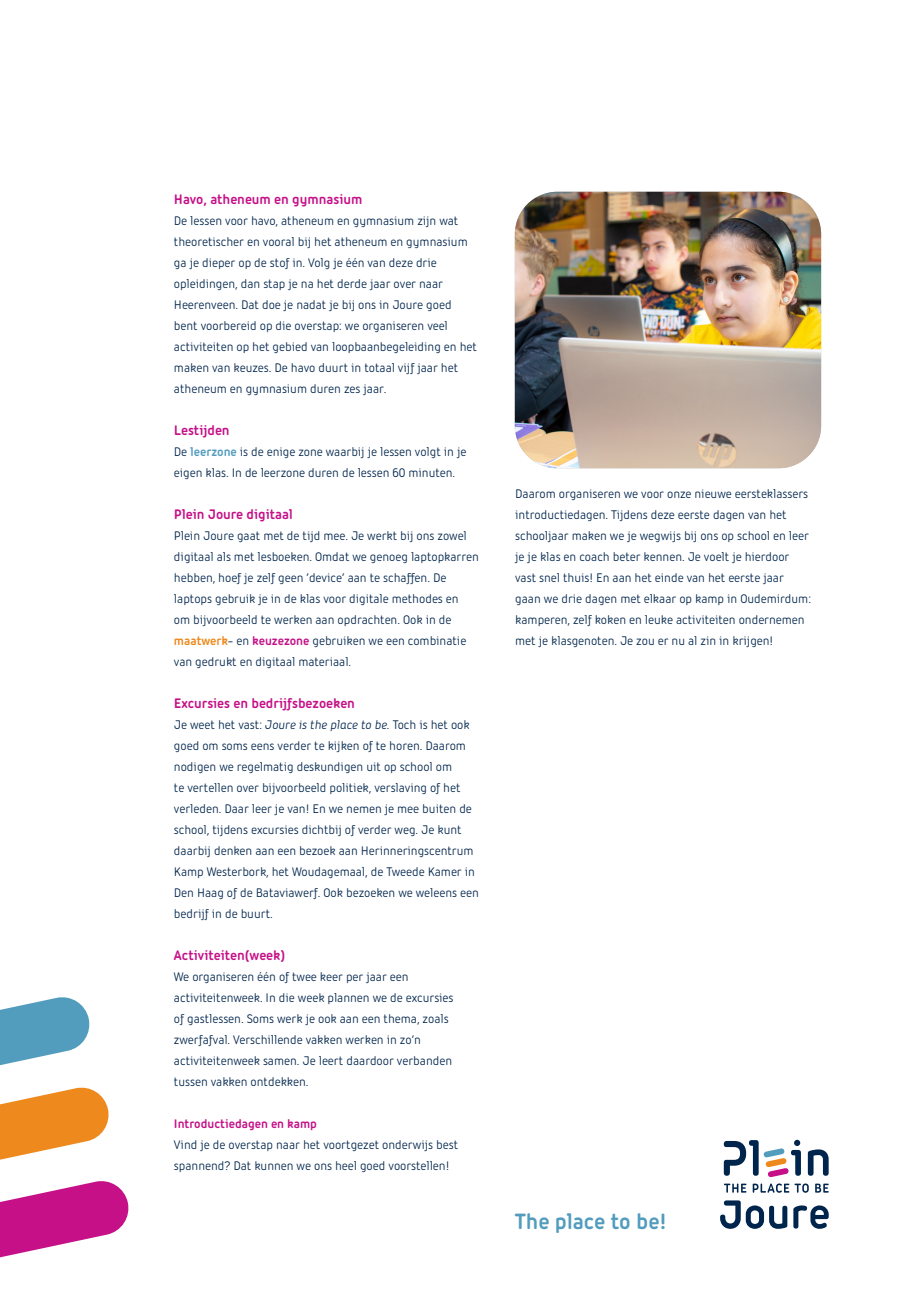
<style>
.page{position:relative;width:919px;height:1289px;background:#fff}
.page>*{position:absolute;margin:0;border:0;box-sizing:border-box;transform-origin:0 0}
.pay_off{font:700 24px "Iconic";color:#529cbe}
.Tussenkop{font:700 15px "Iconic";color:#c51088}
.Bodytekst{font:13.5px/21px "Iconic";color:#00254c}
.Tussenkop-2{font:700 13.5px "Iconic";color:#c51088}
.s1{font-weight:700;color:#529cbe}
.s2{font-weight:700;color:#ed891d}
.s3{font-weight:700;color:#c51088}
.s4{font-style:italic}
</style>
<div class="page">
<svg style="left:807px;top:1149px;width:21px;height:26px"></svg>
<svg style="left:720px;top:1200px;width:67px;height:28px"></svg>
<svg style="left:793px;top:1205px;width:35px;height:23px"></svg>
<svg style="left:723px;top:1139px;width:77px;height:38px"></svg>
<svg style="left:724px;top:1183px;width:22px;height:9px"></svg>
<svg style="left:752px;top:1183px;width:56px;height:9px"></svg>
<svg style="left:815px;top:1183px;width:13px;height:9px"></svg>
<svg style="left:0;top:997px;width:129px;height:261px"></svg>
<img style="left:514px;top:192px;width:307px;height:276px">
<p class="Tussenkop" style="left:174px;top:188px;width:190px">Havo, atheneum en gymnasium</p>
<p class="Bodytekst" style="left:174px;top:209px;width:304px">De lessen voor havo, atheneum en gymnasium zijn wat theoretischer en vooral bij het atheneum en gymnasium ga je dieper op de stof in. Volg je één van deze drie opleidingen, dan stap je na het derde jaar over naar Heerenveen. Dat doe je nadat je bij ons in Joure goed bent voorbereid op die overstap: we organiseren veel activiteiten op het gebied van loopbaanbegeleiding en het maken van keuzes. De havo duurt in totaal vijf jaar het atheneum en gymnasium duren zes jaar.</p>
<p class="Tussenkop" style="left:174px;top:419px;width:57px">Lestijden</p>
<p class="Bodytekst" style="left:174px;top:440px;width:294px">De <span class="s1">leerzone</span> is de enige zone waarbij je lessen volgt in je eigen klas. In de leerzone duren de lessen 60 minuten.</p>
<p class="Tussenkop" style="left:174px;top:503px;width:120px">Plein Joure digitaal</p>
<p class="Bodytekst" style="left:174px;top:524px;width:306px">Plein Joure gaat met de tijd mee. Je werkt bij ons zowel digitaal als met lesboeken. Omdat we genoeg laptopkarren hebben, hoef je zelf geen ‘device’ aan te schaffen. De laptops gebruik je in de klas voor digitale methodes en<br>om bijvoorbeeld te werken aan opdrachten. Ook in de <span class="s2">maatwerk</span>- en <span class="s3">keuzezone</span> gebruiken we een combinatie van gedrukt en digitaal materiaal.</p>
<p class="Tussenkop" style="left:174px;top:692px;width:182px">Excursies en bedrijfsbezoeken</p>
<p class="Bodytekst" style="left:174px;top:713px;width:306px">Je weet het vast: <span class="s4">Joure is the place to be.</span> Toch is het ook goed om soms eens verder te kijken of te horen. Daarom nodigen we regelmatig deskundigen uit op school om<br>te vertellen over bijvoorbeeld politiek, verslaving of het verleden. Daar leer je van! En we nemen je mee buiten de school, tijdens excursies dichtbij of verder weg. Je kunt daarbij denken aan een bezoek aan Herinneringscentrum Kamp Westerbork, het Woudagemaal, de Tweede Kamer in Den Haag of de Bataviawerf. Ook bezoeken we weleens een bedrijf in de buurt.</p>
<p class="Tussenkop" style="left:174px;top:944px;width:113px">Activiteiten(week)</p>
<p class="Bodytekst" style="left:174px;top:965px;width:281px">We organiseren één of twee keer per jaar een activiteitenweek. In die week plannen we de excursies of gastlessen. Soms werk je ook aan een thema, zoals zwerfafval. Verschillende vakken werken in zo’n activiteitenweek samen. Je leert daardoor verbanden tussen vakken ontdekken.</p>
<p class="Tussenkop-2" style="left:174px;top:1114px;width:144px">Introductiedagen en kamp</p>
<p class="Bodytekst" style="left:174px;top:1133px;width:285px">Vind je de overstap naar het voortgezet onderwijs best spannend? Dat kunnen we ons heel goed voorstellen!</p>
<p class="Bodytekst" style="left:515px;top:482px;width:297px">Daarom organiseren we voor onze nieuwe eersteklassers introductiedagen. Tijdens deze eerste dagen van het schooljaar maken we je wegwijs bij ons op school en leer je je klas en coach beter kennen. Je voelt je hierdoor vast snel thuis! En aan het einde van het eerste jaar gaan we drie dagen met elkaar op kamp in Oudemirdum: kamperen, zelf koken en leuke activiteiten ondernemen met je klasgenoten. Je zou er nu al zin in krijgen!</p>
<p class="pay_off" style="left:514px;top:1204px;width:153px">The place to be!</p>
</div>
